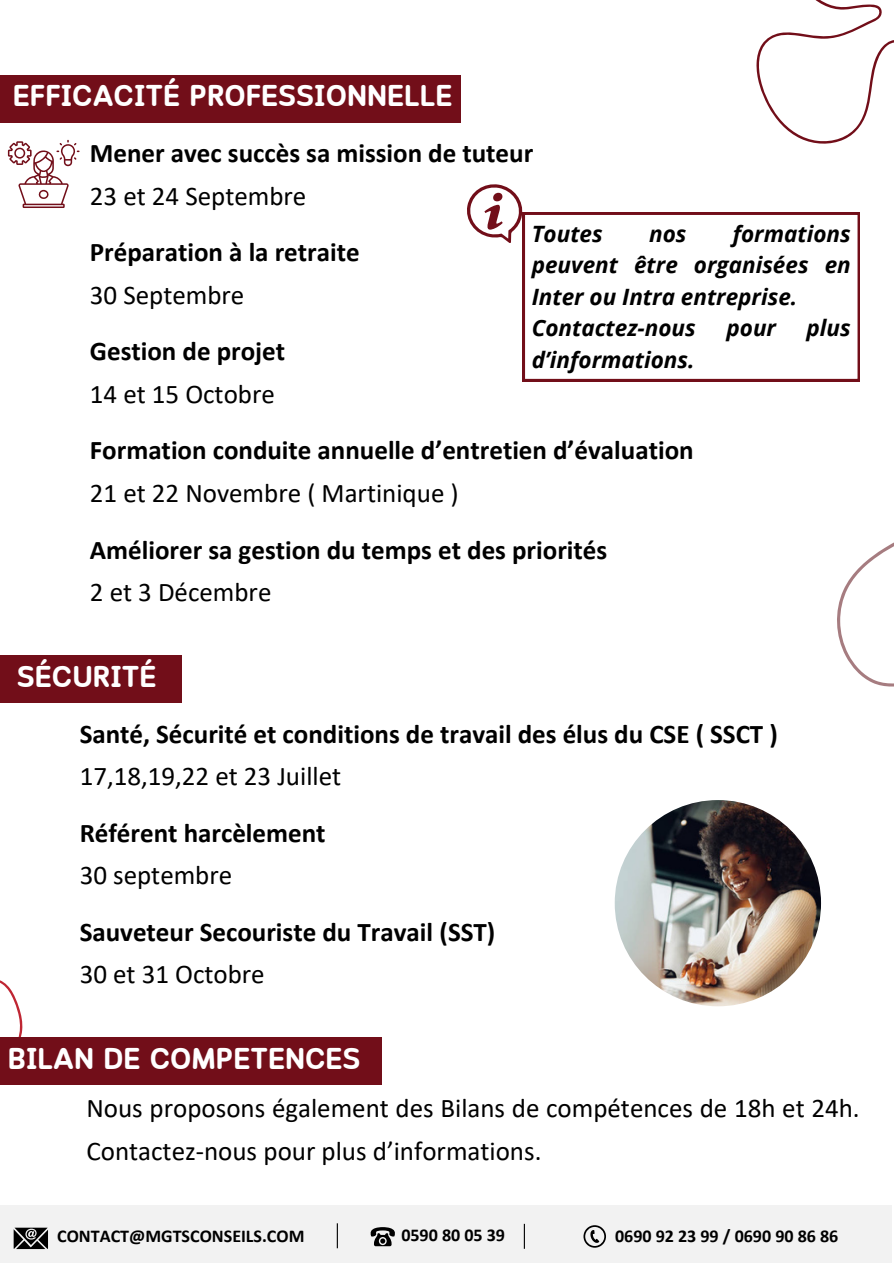
<style>
.page{position:relative;width:894px;height:1264px;background:#fff}
.page>*{position:absolute;margin:0;border:0;box-sizing:border-box;transform-origin:0 0}
.t1{font:700 30px "Cloud Soft";color:#fff}
.t2{font:700 27px/42.8px "Calibri";color:#000}
.t3{font:27px/42.8px "Calibri";color:#000}
.t4{font:italic 700 22.5px/31.5px "Open Sans";color:#000}
.t5{font:700 18px "Calibri";color:#000}
.s1{font-weight:400}
</style>
<div class="page">
<svg style="left:781px;top:364px;width:112px;height:521px"></svg>
<svg style="left:756px;top:0;width:137px;height:144px"></svg>
<img style="left:614px;top:800px;width:206px;height:206px;border-radius:50%">
<svg style="left:0;top:980px;width:23px;height:57px"></svg>
<div style="left:0;top:75px;width:460px;height:47px;background:#720e19"></div>
<svg style="left:8px;top:140px;width:71px;height:68px"></svg>
<div style="left:0;top:655px;width:181px;height:48px;background:#720e19"></div>
<div style="left:0;top:1205px;width:891px;height:57px;background:#f2f2f2"></div>
<svg style="left:583px;top:1225px;width:23px;height:22px"></svg>
<svg style="left:370px;top:1227px;width:25px;height:19px"></svg>
<svg style="left:337px;top:1223px;width:1px;height:25px"></svg>
<hr style="left:523px;top:1223px;width:2px;height:25px;background:#000">
<svg style="left:14px;top:1227px;width:34px;height:21px"></svg>
<div style="left:0;top:1037px;width:381px;height:47px;background:#720e19"></div>
<svg style="left:522px;top:213px;width:337px;height:168px"></svg>
<svg style="left:467px;top:184px;width:57px;height:59px"></svg>
<p class="t1" style="left:13px;top:78px;width:441px">EFFICACITÉ PROFESSIONNELLE</p>
<p class="t2" style="left:90px;top:134px;width:445px">Mener avec succès sa mission de tuteur<br><span class="s1">23 et 24 Septembre</span></p>
<h2 class="t2" style="left:90px;top:233px;width:271px">Préparation à la retraite<br><span class="s1">30 Septembre</span></h2>
<h2 class="t2" style="left:90px;top:332px;width:197px">Gestion de projet<br><span class="s1">14 et 15 Octobre</span></h2>
<h2 class="t2" style="left:90px;top:431px;width:605px">Formation conduite annuelle d’entretien d’évaluation<br><span class="s1">21 et 22 Novembre ( Martinique )</span></h2>
<h2 class="t2" style="left:90px;top:530px;width:518px">Améliorer sa gestion du temps et des priorités<br><span class="s1">2 et 3 Décembre</span></h2>
<h2 class="t4" style="left:531px;top:217px;width:320px;text-indent:201px">formations peuvent être organisées en<br>Inter ou Intra entreprise.<br>Contactez-nous</h2>
<h2 class="t4" style="left:531px;top:217px;width:73px">Toutes</h2>
<h2 class="t4" style="left:649px;top:217px;width:39px">nos</h2>
<h2 class="t4" style="left:726px;top:312px;width:51px">pour</h2>
<h2 class="t4" style="left:806px;top:312px;width:46px">plus</h2>
<h2 class="t4" style="left:531px;top:343px;width:164px">d’informations.</h2>
<p class="t1" style="left:17px;top:659px;width:141px">SÉCURITÉ</p>
<h2 class="t2" style="left:80px;top:714px;width:699px">Santé, Sécurité et conditions de travail des élus du CSE ( SSCT )<br><span class="s1">17,18,19,22 et 23 Juillet</span></h2>
<p class="t2" style="left:80px;top:813px;width:247px">Référent harcèlement<br><span class="s1">30 septembre</span></p>
<h3 class="t2" style="left:80px;top:912px;width:417px">Sauveteur Secouriste du Travail (SST)<br><span class="s1">30 et 31 Octobre</span></h3>
<h2 class="t1" style="left:8px;top:1040px;width:354px">BILAN DE COMPETENCES</h2>
<p class="t3" style="left:86px;top:1089px;width:774px">Nous proposons également des Bilans de compétences de 18h et 24h.<br>Contactez-nous pour plus d’informations.</p>
<p class="t5" style="left:57px;top:1227px;width:249px">CONTACT@MGTSCONSEILS.COM</p>
<h2 class="t5" style="left:401px;top:1227px;width:105px">0590 80 05 39</h2>
<p class="t5" style="left:615px;top:1227px;width:225px">0690 92 23 99 / 0690 90 86 86</p>
</div>
